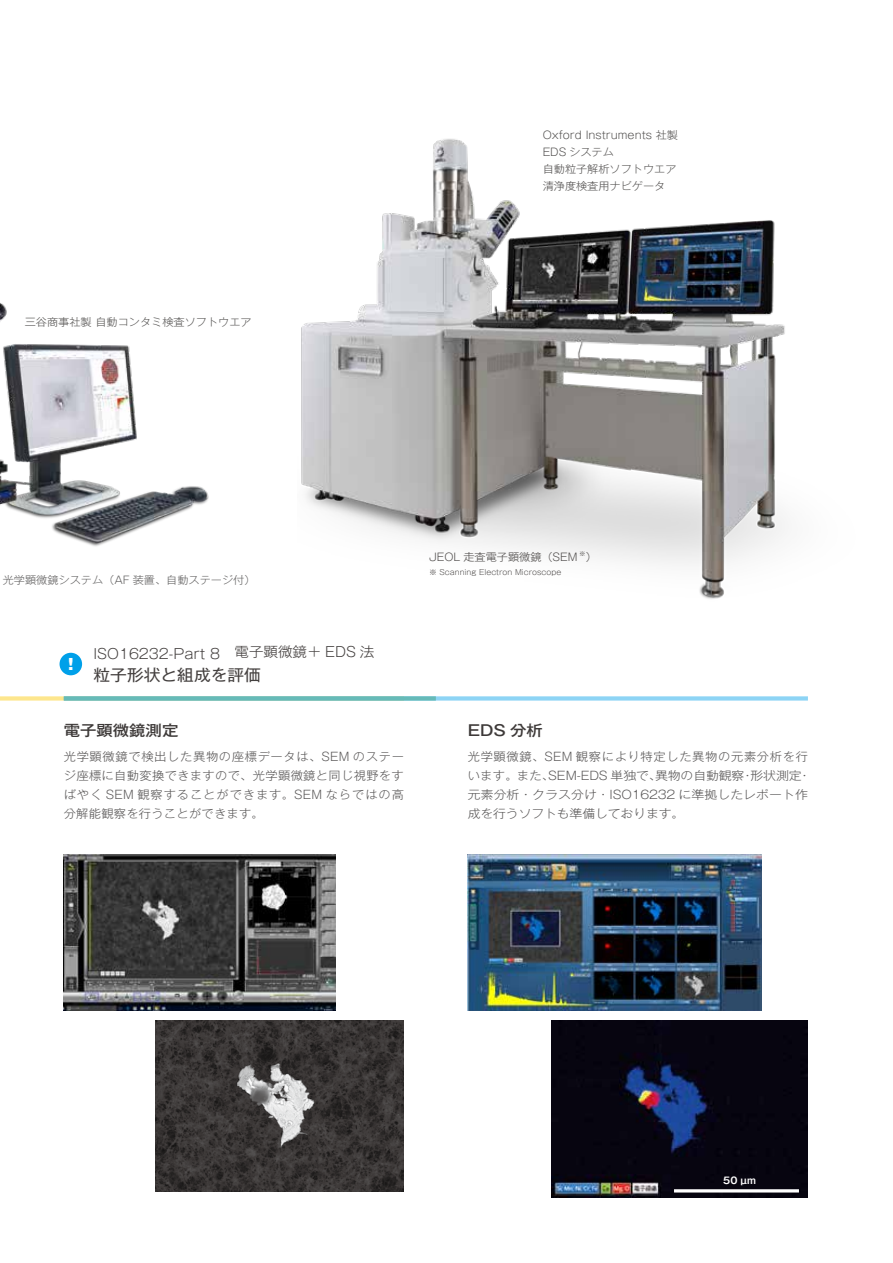
<style>
.page{position:relative;width:893px;height:1263px;background:#fff}
.page>*{position:absolute;margin:0;border:0;box-sizing:border-box;transform-origin:0 0}
.t1{font:15.9px "Gothic MB101 Pro";color:#44403f;scale:1.05 1}
.t2{font:500 14.85px "Gothic MB101 Pro";color:#3e3a39;scale:1.1 1}
.t3{font:900 14.7px "Gothic MB101 Pro";color:#fff;scale:1.1 1}
.t4{font:300 13.8px "Gothic MB101 Pro";color:#44403f;scale:1.05 1}
.t5{font:300 11.7px/19.2px "Gothic MB101 Pro";letter-spacing:.02em;color:#595757;scale:1.05 1}
.t6{font:300 10.65px/17px "Gothic MB101 Pro";color:#545251;scale:1.05 1}
.t7{font:300 10.65px "Gothic MB101 Pro";color:#636262;scale:1.05 1}
.t8{font:300 10.65px "Gothic MB101 Pro";color:#575554;scale:1.05 1}
.t9{font:300 10.65px "Gothic MB101 Pro";color:#4f4c4b;scale:1.05 1}
.t10{font:700 9.45px "Gothic MB101 Pro De";color:#fff}
.t11{font:300 7.5px "Gothic MB101 Pro";color:#4f4c4b;scale:1.05 1}
.t12{font:300 6.15px "Gothic MB101 Pro";color:#4f4c4b;scale:1.05 1}
.s1{color:#545251}
.s2{color:#575554}
</style>
<div class="page">
<img style="left:0;top:303px;width:209px;height:244px">
<img style="left:301px;top:139px;width:484px;height:460px">
<img style="left:468px;top:855px;width:294px;height:155px">
<img style="left:155px;top:1020px;width:249px;height:172px">
<img style="left:552px;top:1020px;width:256px;height:177px">
<img style="left:64px;top:855px;width:272px;height:155px">
<hr style="left:674px;top:1189px;width:125px;height:3px;background:#fff">
<div style="left:60px;top:653px;width:22px;height:22px;background:#00a0e9;border-radius:50%"></div>
<div style="left:0;top:696px;width:404px;height:5px;background:#fde68d"></div>
<div style="left:64px;top:696px;width:744px;height:5px;background:#8dd4f5"></div>
<div style="left:64px;top:696px;width:372px;height:5px;background:#66bab8"></div>
<p class="t8" style="left:25px;top:313px;width:218px">三谷商事社製 自動コンタミ検査<span class="s1">ソフトウエア</span></p>
<p class="t6" style="left:543px;top:125px;width:130px">Oxford Instruments <span class="s2">社製<br></span>EDS システム　<br>自動粒子解析ソフトウエア清浄度検査用ナビゲータ</p>
<p class="t7" style="left:3px;top:571px;width:247px">光学顕微鏡システム（AF 装置、自動ステージ付）　</p>
<p class="t3" style="left:63px;top:652px;width:16px">！</p>
<p class="t4" style="left:94px;top:642px;width:269px">ISO16232-Part 8　電子顕微鏡＋ EDS 法</p>
<h1 class="t1" style="left:94px;top:661px;width:161px">粒子形状と組成を評価</h1>
<p class="t2" style="left:64px;top:718px;width:106px">電子顕微鏡測定</p>
<p class="t5" style="left:64px;top:745px;width:326px;text-align:justify">光学顕微鏡で検出した異物の座標データは、SEM のステージ座標に自動変換できますので、光学顕微鏡と同じ視野をすばやく SEM 観察することができます。SEM ならではの高分解能観察を行うことができます。</p>
<p class="t9" style="left:429px;top:548px;width:143px">JEOL 走査電子顕微鏡（SEM</p>
<p class="t12" style="left:579px;top:548px;width:8px">※</p>
<p class="t9" style="left:586px;top:548px;width:12px">）</p>
<p class="t11" style="left:429px;top:566px;width:127px">※ Scanning Electron Microscope</p>
<p class="t2" style="left:468px;top:718px;width:70px">EDS 分析</p>
<p class="t5" style="left:468px;top:745px;width:329px">光学顕微鏡、SEM 観察により特定した異物の元素分析を行います。また、SEM-EDS 単独で、異物の自動観察・形状測定・元素分析・クラス分け・ISO16232 に準拠したレポート作成を行うソフトも準備しております。</p>
<p class="t10" style="left:723px;top:1172px;width:34px">50 µm</p>
</div>
